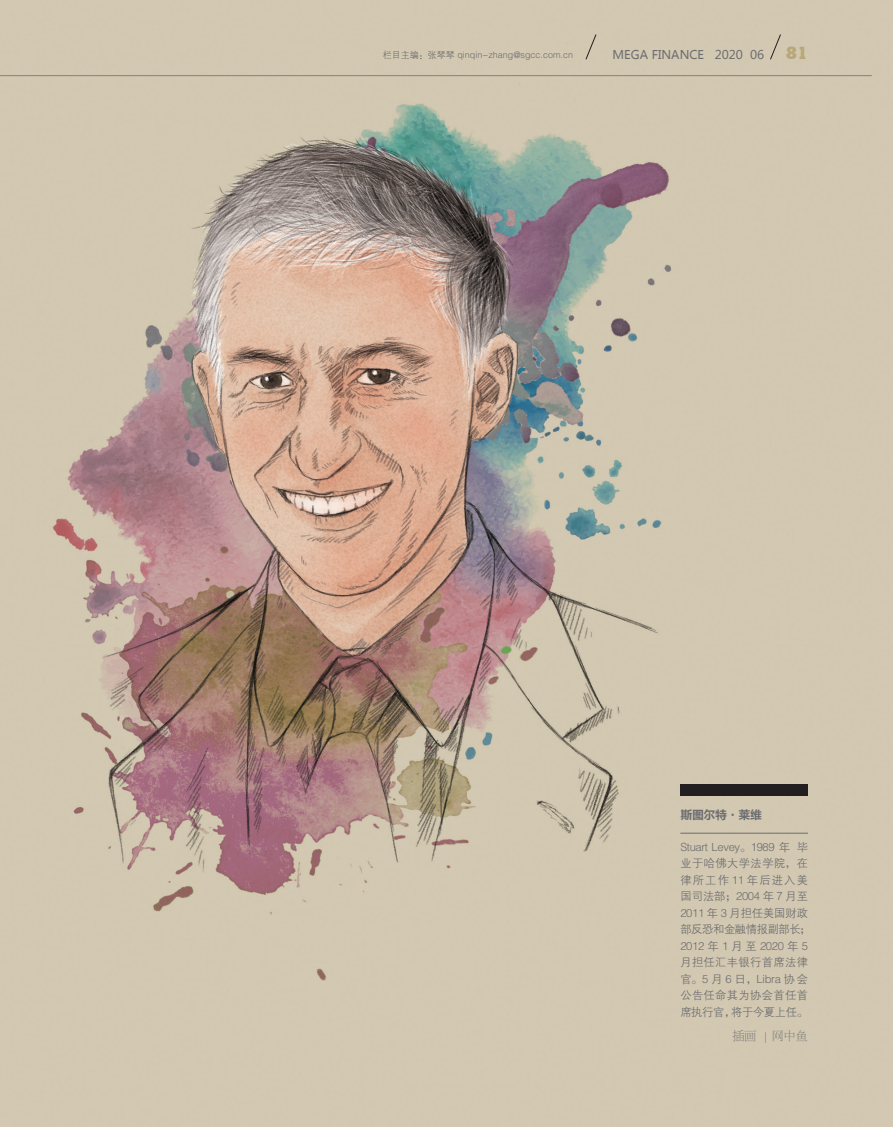
<style>
.page{position:relative;width:893px;height:1127px;background:#fff}
.page>*{position:absolute;margin:0;border:0;box-sizing:border-box;transform-origin:0 0}
.t1{font:800 16.95px "Stymie BT";color:#b8a779}
.t2{font:12px "Microsoft Ya Hei";color:#6c6d70}
.t3{font:12px "FZLTCHJW GB1 0";letter-spacing:-.03em;color:#6c6d70}
.提文{font:12px "FZBSJW GB1 0";color:#6c6d70}
.t4{font:11.25px/16.5px "FZZDXJW GB1 0";letter-spacing:-.005em;color:#6c6d70}
.提文-2{font:9px "FZZDXJW GB1 0";color:#6c6d70}
</style>
<div class="page">
<img style="left:0;top:0;width:893px;height:1127px">
<hr style="left:680px;top:833px;width:128px;height:1px;background:#6c6d70">
<div style="left:680px;top:784px;width:128px;height:12px;background:#231f20"></div>
<hr style="left:0;top:75px;width:872px;height:1px;background:#808285">
<svg style="left:585px;top:34px;width:12px;height:26px"></svg>
<svg style="left:770px;top:34px;width:11px;height:26px"></svg>
<p class="提文-2" style="left:383px;top:50px;width:192px">栏目主编：张琴琴 qinqin-zhang@sgcc.com.cn</p>
<p class="t2" style="left:612px;top:47px;width:153px">MEGA FINANCE 2020 06</p>
<p class="t1" style="left:786px;top:43px;width:23px">81</p>
<p class="t2" style="left:605px;top:47px;width:153px">MEGA FINANCE 2020 06</p>
<p class="t3" style="left:680px;top:808px;width:83px">斯图尔特·莱维</p>
<p class="t4" style="left:680px;top:839px;width:132px">Stuart Levey。1989 年毕业于哈佛大学法学院，在律所工作 11 年后进入美国司法部；2004 年 7 月至<br>2011 年 3 月担任美国财政部反恐和金融情报副部长；<br>2012年1月至2020年5月担任汇丰银行首席法律官。5 月 6 日，Libra 协会公告任命其为协会首任首席执行官，将于今夏上任。</p>
<p class="提文" style="left:732px;top:1030px;width:77px">插画 ｜网中鱼</p>
</div>
